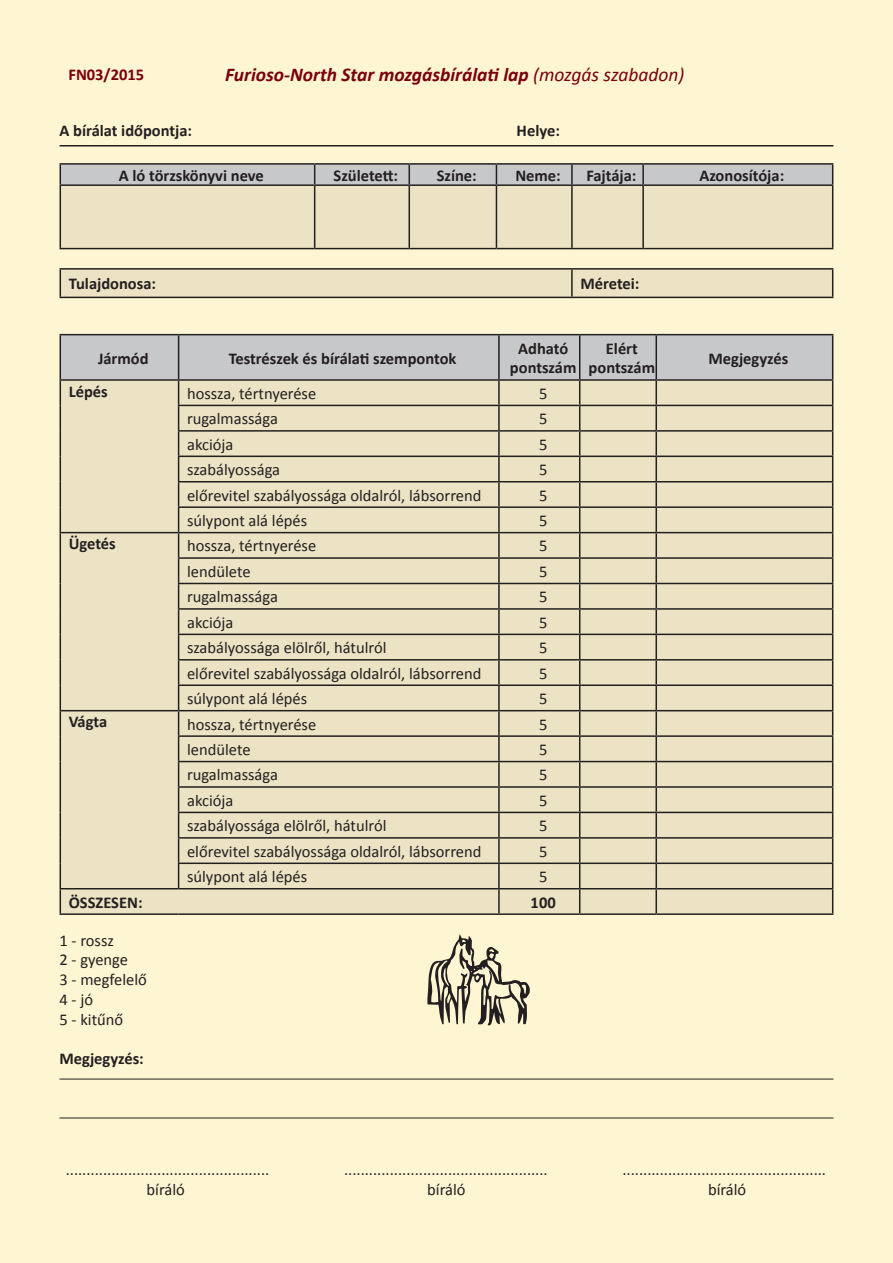
<style>
.page{position:relative;width:893px;height:1263px;background:#fef5d2}
.page>*{position:absolute;margin:0;border:0;box-sizing:border-box;transform-origin:0 0}
.t1{font:italic 700 19.5px "Calibri";color:#79000b}
.t2{font:16.5px/19.8px "Calibri";color:#231f20}
.t3{font:700 16.5px/19.8px "Calibri";color:#231f20;text-align:center}
.t4{font:700 16.5px "Calibri";color:#79000b}
.s1{font-weight:400}
</style>
<div class="page">
<hr style="left:60px;top:145px;width:773px;height:2px;background:#231f20">
<hr style="left:60px;top:1079px;width:773px;height:1px;background:#231f20">
<hr style="left:60px;top:1117px;width:773px;height:1px;background:#231f20">
<div style="left:61px;top:186px;width:771px;height:62px;background:#ece3c4"></div>
<hr style="left:314px;top:186px;width:1px;height:62px;background:#231f20">
<hr style="left:409px;top:186px;width:1px;height:62px;background:#231f20">
<hr style="left:496px;top:186px;width:1px;height:62px;background:#231f20">
<hr style="left:571px;top:186px;width:2px;height:62px;background:#231f20">
<hr style="left:642px;top:186px;width:2px;height:62px;background:#231f20">
<hr style="left:60px;top:186px;width:1px;height:62px;background:#231f20">
<hr style="left:832px;top:186px;width:1px;height:62px;background:#231f20">
<hr style="left:60px;top:248px;width:255px;height:1px;background:#231f20">
<hr style="left:315px;top:248px;width:94px;height:1px;background:#231f20">
<hr style="left:409px;top:248px;width:87px;height:1px;background:#231f20">
<hr style="left:496px;top:248px;width:76px;height:1px;background:#231f20">
<hr style="left:572px;top:248px;width:71px;height:1px;background:#231f20">
<hr style="left:643px;top:248px;width:190px;height:1px;background:#231f20">
<hr style="left:60px;top:163px;width:255px;height:2px;background:#231f20">
<hr style="left:315px;top:163px;width:94px;height:2px;background:#231f20">
<hr style="left:409px;top:163px;width:87px;height:2px;background:#231f20">
<hr style="left:496px;top:163px;width:76px;height:2px;background:#231f20">
<hr style="left:572px;top:163px;width:71px;height:2px;background:#231f20">
<hr style="left:643px;top:163px;width:190px;height:2px;background:#231f20">
<div style="left:60px;top:164px;width:773px;height:20px;background:#c7c8ca"></div>
<hr style="left:60px;top:184px;width:255px;height:2px;background:#231f20">
<hr style="left:315px;top:184px;width:94px;height:2px;background:#231f20">
<hr style="left:409px;top:184px;width:87px;height:2px;background:#231f20">
<hr style="left:496px;top:184px;width:76px;height:2px;background:#231f20">
<hr style="left:572px;top:184px;width:71px;height:2px;background:#231f20">
<hr style="left:643px;top:184px;width:190px;height:2px;background:#231f20">
<hr style="left:60px;top:268px;width:512px;height:2px;background:#231f20">
<hr style="left:60px;top:297px;width:512px;height:1px;background:#231f20">
<hr style="left:572px;top:268px;width:261px;height:2px;background:#231f20">
<svg style="left:60px;top:269px;width:773px;height:28px;background:#e4dbbd"></svg>
<hr style="left:572px;top:297px;width:261px;height:1px;background:#231f20">
<hr style="left:60px;top:913px;width:119px;height:2px;background:#231f20">
<hr style="left:179px;top:913px;width:320px;height:2px;background:#231f20">
<hr style="left:499px;top:913px;width:81px;height:2px;background:#231f20">
<hr style="left:580px;top:913px;width:76px;height:2px;background:#231f20">
<hr style="left:656px;top:913px;width:177px;height:2px;background:#231f20">
<hr style="left:60px;top:334px;width:119px;height:1px;background:#231f20">
<hr style="left:179px;top:334px;width:320px;height:1px;background:#231f20">
<hr style="left:499px;top:334px;width:81px;height:1px;background:#231f20">
<hr style="left:580px;top:334px;width:76px;height:1px;background:#231f20">
<hr style="left:656px;top:334px;width:177px;height:1px;background:#231f20">
<svg style="left:60px;top:335px;width:773px;height:578px;background:#ddd5ba"></svg>
<svg style="left:427px;top:934px;width:103px;height:91px"></svg>
<p class="t4" style="left:68px;top:64px;width:77px">FN03/2015</p>
<p class="t1" style="left:225px;top:62px;width:461px">Furioso-North Star mozgásbírálati lap <span class="s1">(mozgás szabadon)</span></p>
<p class="t3" style="left:60px;top:120px;width:134px">A bírálat időpontja:</p>
<p class="t3" style="left:517px;top:120px;width:45px">Helye:</p>
<p class="t3" style="left:119px;top:165px;width:147px">A ló törzskönyvi neve</p>
<p class="t3" style="left:334px;top:165px;width:66px">Született:</p>
<p class="t3" style="left:437px;top:165px;width:42px">Színe:</p>
<p class="t3" style="left:515px;top:165px;width:47px">Neme:</p>
<p class="t3" style="left:586px;top:165px;width:52px">Fajtája:</p>
<p class="t3" style="left:699px;top:165px;width:86px">Azonosítója:</p>
<p class="t3" style="left:69px;top:274px;width:89px">Tulajdonosa:</p>
<p class="t3" style="left:580px;top:274px;width:61px">Méretei:</p>
<p class="t3" style="left:98px;top:348px;width:52px">Jármód</p>
<p class="t3" style="left:229px;top:348px;width:229px">Testrészek és bírálati szempontok</p>
<p class="t3" style="left:510px;top:338px;width:68px">Adható pontszám</p>
<p class="t3" style="left:589px;top:338px;width:68px">Elért pontszám</p>
<p class="t3" style="left:708px;top:348px;width:81px">Megjegyzés</p>
<p class="t3" style="left:69px;top:381px;width:41px">Lépés</p>
<p class="t2" style="left:187px;top:384px;width:131px">hossza, tértnyerése</p>
<p class="t2" style="left:539px;top:384px;width:10px">5</p>
<p class="t2" style="left:187px;top:409px;width:92px">rugalmassága</p>
<p class="t2" style="left:539px;top:409px;width:10px">5</p>
<p class="t2" style="left:187px;top:434px;width:48px">akciója</p>
<p class="t2" style="left:539px;top:434px;width:10px">5</p>
<p class="t2" style="left:187px;top:460px;width:94px">szabályossága</p>
<p class="t2" style="left:539px;top:460px;width:10px">5</p>
<p class="t2" style="left:187px;top:485px;width:296px">előrevitel szabályossága oldalról, lábsorrend</p>
<p class="t2" style="left:539px;top:485px;width:10px">5</p>
<p class="t2" style="left:187px;top:511px;width:122px">súlypont alá lépés</p>
<p class="t2" style="left:539px;top:511px;width:10px">5</p>
<p class="t3" style="left:69px;top:534px;width:49px">Ügetés</p>
<p class="t2" style="left:187px;top:536px;width:131px">hossza, tértnyerése</p>
<p class="t2" style="left:539px;top:536px;width:10px">5</p>
<p class="t2" style="left:187px;top:562px;width:65px">lendülete</p>
<p class="t2" style="left:539px;top:562px;width:10px">5</p>
<p class="t2" style="left:187px;top:587px;width:92px">rugalmassága</p>
<p class="t2" style="left:539px;top:587px;width:10px">5</p>
<p class="t2" style="left:187px;top:612px;width:48px">akciója</p>
<p class="t2" style="left:539px;top:612px;width:10px">5</p>
<p class="t2" style="left:187px;top:638px;width:201px">szabályossága elölről, hátulról</p>
<p class="t2" style="left:539px;top:638px;width:10px">5</p>
<p class="t2" style="left:187px;top:663px;width:296px">előrevitel szabályossága oldalról, lábsorrend</p>
<p class="t2" style="left:539px;top:663px;width:10px">5</p>
<p class="t2" style="left:187px;top:689px;width:122px">súlypont alá lépés</p>
<p class="t2" style="left:539px;top:689px;width:10px">5</p>
<p class="t3" style="left:69px;top:712px;width:40px">Vágta</p>
<p class="t2" style="left:187px;top:714px;width:131px">hossza, tértnyerése</p>
<p class="t2" style="left:539px;top:714px;width:10px">5</p>
<p class="t2" style="left:187px;top:740px;width:65px">lendülete</p>
<p class="t2" style="left:539px;top:740px;width:10px">5</p>
<p class="t2" style="left:187px;top:765px;width:92px">rugalmassága</p>
<p class="t2" style="left:539px;top:765px;width:10px">5</p>
<p class="t2" style="left:187px;top:790px;width:48px">akciója</p>
<p class="t2" style="left:539px;top:790px;width:10px">5</p>
<p class="t2" style="left:187px;top:816px;width:201px">szabályossága elölről, hátulról</p>
<p class="t2" style="left:539px;top:816px;width:10px">5</p>
<p class="t2" style="left:187px;top:841px;width:296px">előrevitel szabályossága oldalról, lábsorrend</p>
<p class="t2" style="left:539px;top:841px;width:10px">5</p>
<p class="t2" style="left:187px;top:867px;width:122px">súlypont alá lépés</p>
<p class="t2" style="left:539px;top:867px;width:10px">5</p>
<p class="t3" style="left:69px;top:892px;width:75px">ÖSSZESEN:</p>
<p class="t3" style="left:531px;top:892px;width:27px">100</p>
<p class="t2" style="left:60px;top:930px;width:89px">1 - rossz<br>2 - gyenge<br>3 - megfelelő<br>4 - jó<br>5 - kitűnő</p>
<p class="t3" style="left:60px;top:1049px;width:86px">Megjegyzés:</p>
<p class="t2" style="left:66px;top:1160px;width:205px">.................................................</p>
<p class="t2" style="left:344px;top:1160px;width:205px">.................................................</p>
<p class="t2" style="left:622px;top:1160px;width:205px">.................................................</p>
<p class="t2" style="left:147px;top:1179px;width:40px">bíráló</p>
<p class="t2" style="left:427px;top:1179px;width:40px">bíráló</p>
<p class="t2" style="left:708px;top:1179px;width:40px">bíráló</p>
</div>
